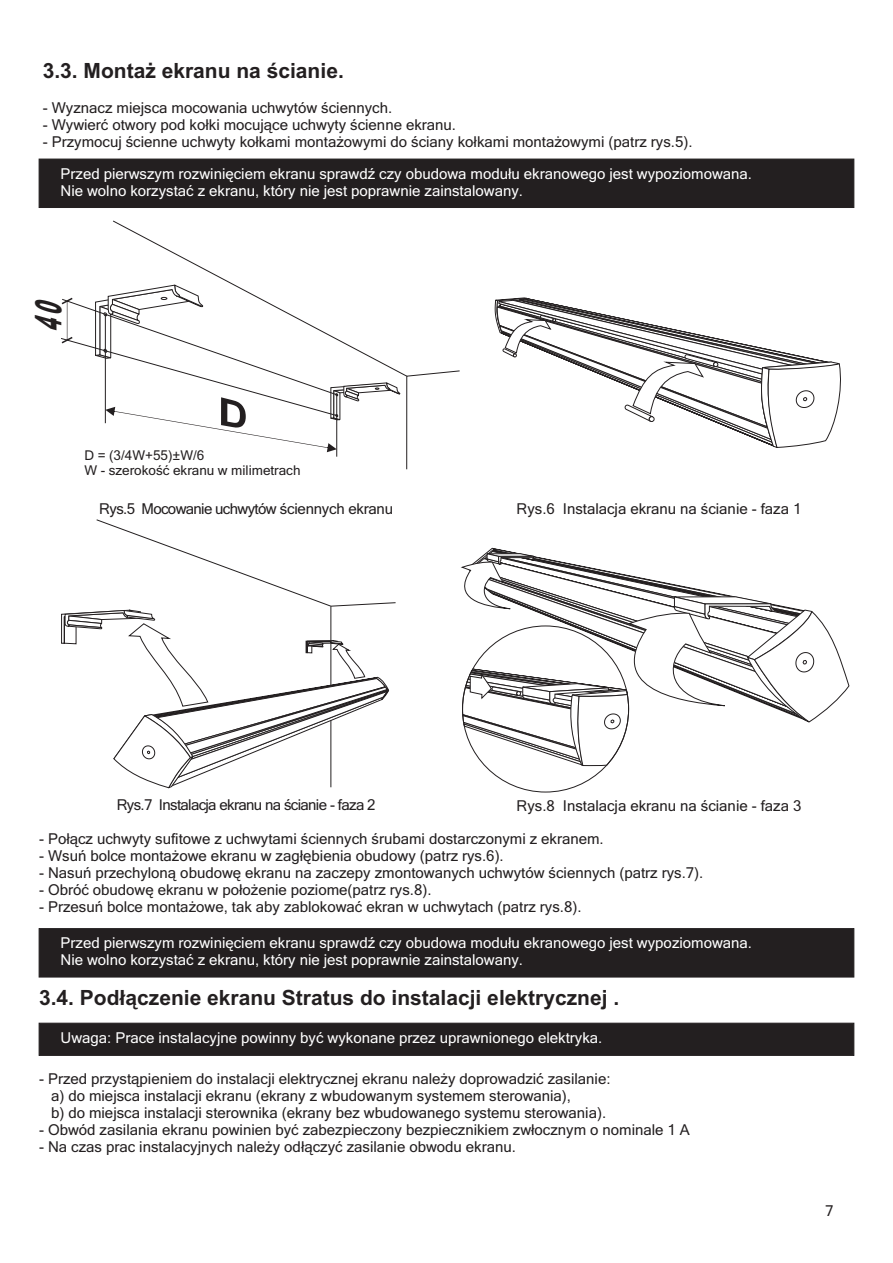
<style>
.page{position:relative;width:893px;height:1263px;background:#fff}
.page>*{position:absolute;margin:0;border:0;box-sizing:border-box;transform-origin:0 0}
.t1{font:700 21px "Arial";color:#231f20}
.t2{font:15px/17px "Microsoft Sans Serif";color:#231f20}
.t3{font:15px/17px "Microsoft Sans Serif";color:#fff}
.t4{font:15px "Microsoft Sans Serif";letter-spacing:-.045em;color:#231f20}
.t5{font:13.5px/15.3px "Microsoft Sans Serif";color:#231f20}
</style>
<div class="page">
<div style="left:39px;top:159px;width:815px;height:49px;background:#231f20"></div>
<svg style="left:113px;top:220px;width:121px;height:64px"></svg>
<div style="left:39px;top:928px;width:815px;height:49px;background:#231f20"></div>
<div style="left:39px;top:1023px;width:815px;height:33px;background:#231f20"></div>
<svg style="left:494px;top:297px;width:347px;height:151px"></svg>
<svg style="left:461px;top:548px;width:388px;height:221px"></svg>
<svg style="left:61px;top:519px;width:335px;height:270px"></svg>
<svg style="left:61px;top:284px;width:399px;height:186px"></svg>
<h1 class="t1" style="left:43px;top:63px;width:303px">3.3. Montaż ekranu na ścianie.</h1>
<p class="t2" style="left:43px;top:100px;width:351px">- Wyznacz miejsca mocowania uchwytów ściennych.</p>
<p class="t2" style="left:43px;top:117px;width:415px">- Wywierć otwory pod kołki mocujące uchwyty ścienne ekranu.</p>
<p class="t2" style="left:43px;top:134px;width:651px">- Przymocuj ścienne uchwyty kołkami montażowymi do ściany kołkami montażowymi (patrz rys.5).</p>
<p class="t3" style="left:61px;top:167px;width:693px">Przed pierwszym rozwinięciem ekranu sprawdź czy obudowa modułu ekranowego jest wypoziomowana.<br>Nie wolno korzystać z ekranu, który nie jest poprawnie zainstalowany.</p>
<p class="t5" style="left:84px;top:449px;width:218px">D = (3/4W+55)±W/6<br>W - szerokość ekranu w milimetrach</p>
<p class="t4" style="left:99px;top:503px;width:295px">Rys.5 Mocowanie uchwytów ściennych ekranu</p>
<p class="t2" style="left:516px;top:502px;width:286px">Rys.6 Instalacja ekranu na ścianie - faza 1</p>
<p class="t4" style="left:117px;top:799px;width:260px">Rys.7 Instalacja ekranu na ścianie - faza 2</p>
<p class="t2" style="left:516px;top:798px;width:286px">Rys.8 Instalacja ekranu na ścianie - faza 3</p>
<p class="t2" style="left:39px;top:831px;width:566px">- Połącz uchwyty sufitowe z uchwytami ściennych śrubami dostarczonymi z ekranem.</p>
<p class="t2" style="left:39px;top:848px;width:466px">- Wsuń bolce montażowe ekranu w zagłębienia obudowy (patrz rys.6).</p>
<p class="t2" style="left:39px;top:865px;width:666px">- Nasuń przechyloną obudowę ekranu na zaczepy zmontowanych uchwytów ściennych (patrz rys.7).</p>
<p class="t2" style="left:39px;top:882px;width:394px">- Obróć obudowę ekranu w położenie poziome(patrz rys.8).</p>
<p class="t2" style="left:39px;top:899px;width:544px">- Przesuń bolce montażowe, tak aby zablokować ekran w uchwytach (patrz rys.8).</p>
<p class="t3" style="left:61px;top:936px;width:693px">Przed pierwszym rozwinięciem ekranu sprawdź czy obudowa modułu ekranowego jest wypoziomowana.<br>Nie wolno korzystać z ekranu, który nie jest poprawnie zainstalowany.</p>
<h1 class="t1" style="left:39px;top:990px;width:582px">3.4. Podłączenie ekranu Stratus do instalacji elektrycznej .</h1>
<p class="t3" style="left:61px;top:1030px;width:543px">Uwaga: Prace instalacyjne powinny być wykonane przez uprawnionego elektryka.</p>
<p class="t2" style="left:51px;top:1072px;width:561px;text-indent:-12px">- Przed przystąpieniem do instalacji elektrycznej ekranu należy doprowadzić zasilanie: a) do miejsca instalacji ekranu (ekrany z wbudowanym systemem sterowania),<br>b) do miejsca instalacji sterownika (ekrany bez wbudowanego systemu sterowania).</p>
<p class="t2" style="left:39px;top:1122px;width:652px">- Obwód zasilania ekranu powinien być zabezpieczony bezpiecznikiem zwłocznym o nominale 1 A</p>
<p class="t2" style="left:39px;top:1139px;width:478px">- Na czas prac instalacyjnych należy odłączyć zasilanie obwodu ekranu.</p>
<p class="t2" style="left:825px;top:1203px;width:10px">7</p>
</div>
